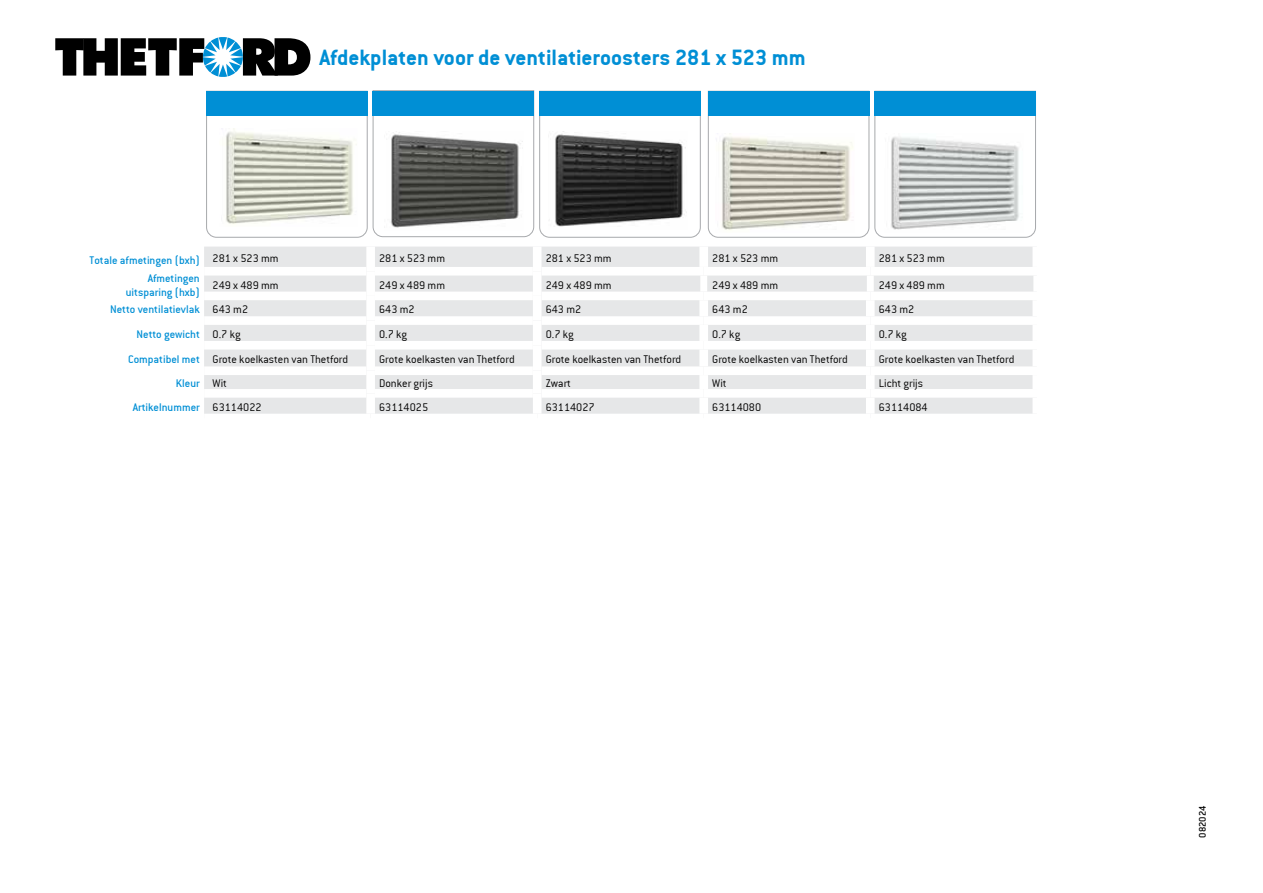
<style>
.page{position:relative;width:1263px;height:893px;background:#fff}
.page>*{position:absolute;margin:0;border:0;box-sizing:border-box;transform-origin:0 0}
.t1{font:700 24px "Conduit IT Cbold";color:#008fd5}
.t2{font:300 12px "Conduit IT Clight";color:#000}
.t3{font:500 12px/13.5px "Conduit IT Cmedium";color:#008fd5;text-align:right}
.t4{font:500 10.5px "Conduit IT Cmedium";color:#000}
.s1{font-family:"Conduit IT Clight";font-weight:300;color:#000}
.s2{font-family:"Conduit IT Cmedium";font-weight:500;color:#008fd5}
</style>
<div class="page">
<div style="left:204px;top:247px;width:829px;height:167px;background:#e6e7e8"></div>
<div style="left:204px;top:267px;width:162px;height:9px;background:#fff"></div>
<div style="left:375px;top:267px;width:158px;height:9px;background:#fff"></div>
<div style="left:541px;top:267px;width:163px;height:9px;background:#fff"></div>
<div style="left:704px;top:267px;width:166px;height:9px;background:#fff"></div>
<div style="left:870px;top:267px;width:171px;height:9px;background:#fff"></div>
<div style="left:204px;top:292px;width:162px;height:8px;background:#fff"></div>
<div style="left:375px;top:292px;width:158px;height:8px;background:#fff"></div>
<div style="left:541px;top:292px;width:163px;height:8px;background:#fff"></div>
<div style="left:704px;top:292px;width:166px;height:8px;background:#fff"></div>
<div style="left:870px;top:292px;width:171px;height:8px;background:#fff"></div>
<div style="left:204px;top:316px;width:162px;height:9px;background:#fff"></div>
<div style="left:375px;top:316px;width:158px;height:9px;background:#fff"></div>
<div style="left:541px;top:316px;width:163px;height:9px;background:#fff"></div>
<div style="left:704px;top:316px;width:166px;height:9px;background:#fff"></div>
<div style="left:870px;top:316px;width:171px;height:9px;background:#fff"></div>
<div style="left:204px;top:341px;width:162px;height:9px;background:#fff"></div>
<div style="left:375px;top:341px;width:158px;height:9px;background:#fff"></div>
<div style="left:541px;top:341px;width:163px;height:9px;background:#fff"></div>
<div style="left:704px;top:341px;width:166px;height:9px;background:#fff"></div>
<div style="left:870px;top:341px;width:171px;height:9px;background:#fff"></div>
<div style="left:204px;top:366px;width:162px;height:9px;background:#fff"></div>
<div style="left:375px;top:366px;width:158px;height:9px;background:#fff"></div>
<div style="left:541px;top:366px;width:163px;height:9px;background:#fff"></div>
<div style="left:704px;top:366px;width:166px;height:9px;background:#fff"></div>
<div style="left:870px;top:366px;width:171px;height:9px;background:#fff"></div>
<div style="left:204px;top:389px;width:162px;height:9px;background:#fff"></div>
<div style="left:375px;top:389px;width:158px;height:9px;background:#fff"></div>
<div style="left:541px;top:389px;width:163px;height:9px;background:#fff"></div>
<div style="left:704px;top:389px;width:166px;height:9px;background:#fff"></div>
<div style="left:870px;top:389px;width:171px;height:9px;background:#fff"></div>
<div style="left:366px;top:247px;width:9px;height:24px;background:#fff"></div>
<div style="left:366px;top:271px;width:9px;height:25px;background:#fff"></div>
<div style="left:366px;top:296px;width:9px;height:25px;background:#fff"></div>
<div style="left:366px;top:321px;width:9px;height:24px;background:#fff"></div>
<div style="left:366px;top:345px;width:9px;height:26px;background:#fff"></div>
<div style="left:366px;top:371px;width:9px;height:22px;background:#fff"></div>
<div style="left:366px;top:393px;width:9px;height:21px;background:#fff"></div>
<div style="left:699px;top:247px;width:9px;height:20px;background:#fff"></div>
<div style="left:866px;top:247px;width:9px;height:20px;background:#fff"></div>
<div style="left:1032px;top:247px;width:9px;height:20px;background:#fff"></div>
<div style="left:699px;top:300px;width:9px;height:16px;background:#fff"></div>
<div style="left:866px;top:300px;width:9px;height:16px;background:#fff"></div>
<div style="left:1032px;top:300px;width:9px;height:16px;background:#fff"></div>
<div style="left:699px;top:325px;width:9px;height:16px;background:#fff"></div>
<div style="left:866px;top:325px;width:9px;height:16px;background:#fff"></div>
<div style="left:1032px;top:325px;width:9px;height:16px;background:#fff"></div>
<div style="left:699px;top:350px;width:9px;height:16px;background:#fff"></div>
<div style="left:866px;top:350px;width:9px;height:16px;background:#fff"></div>
<div style="left:1032px;top:350px;width:9px;height:16px;background:#fff"></div>
<div style="left:699px;top:375px;width:9px;height:14px;background:#fff"></div>
<div style="left:866px;top:375px;width:9px;height:14px;background:#fff"></div>
<div style="left:1032px;top:375px;width:9px;height:14px;background:#fff"></div>
<div style="left:699px;top:398px;width:9px;height:16px;background:#fff"></div>
<div style="left:866px;top:398px;width:9px;height:16px;background:#fff"></div>
<div style="left:1032px;top:398px;width:9px;height:16px;background:#fff"></div>
<div style="left:700px;top:276px;width:7px;height:16px;background:#fff"></div>
<div style="left:867px;top:276px;width:7px;height:16px;background:#fff"></div>
<div style="left:533px;top:247px;width:8px;height:24px;background:#fff"></div>
<div style="left:533px;top:271px;width:8px;height:25px;background:#fff"></div>
<div style="left:533px;top:296px;width:8px;height:25px;background:#fff"></div>
<div style="left:533px;top:321px;width:8px;height:24px;background:#fff"></div>
<div style="left:533px;top:345px;width:8px;height:26px;background:#fff"></div>
<div style="left:533px;top:371px;width:8px;height:22px;background:#fff"></div>
<div style="left:533px;top:393px;width:8px;height:21px;background:#fff"></div>
<svg style="left:206px;top:90px;width:495px;height:148px"></svg>
<svg style="left:708px;top:91px;width:328px;height:147px"></svg>
<div style="left:206px;top:91px;width:161px;height:25px;background:#008fd5"></div>
<div style="left:373px;top:91px;width:161px;height:25px;background:#008fd5"></div>
<div style="left:539px;top:91px;width:162px;height:25px;background:#008fd5"></div>
<div style="left:708px;top:91px;width:161px;height:25px;background:#008fd5"></div>
<div style="left:874px;top:91px;width:162px;height:25px;background:#008fd5"></div>
<svg style="left:55px;top:37px;width:255px;height:40px"></svg>
<h1 class="t1" style="left:319px;top:43px;width:488px">Afdekplaten voor de ventilatieroosters 281 x 523 mm</h1>
<p class="t3" style="left:90px;top:254px;width:190px">Totale afmetingen (bxh) <sup>281</sup> <sup>x</sup> <sup>523</sup> <sup>mm</sup></p>
<p class="t2" style="left:379px;top:252px;width:67px">281 x 523 mm</p>
<p class="t2" style="left:546px;top:252px;width:67px">281 x 523 mm</p>
<p class="t2" style="left:712px;top:252px;width:67px">281 x 523 mm</p>
<p class="t2" style="left:879px;top:252px;width:67px">281 x 523 mm</p>
<p class="t3" style="left:126px;top:271px;width:75px">Afmetingen uitsparing (hxb)</p>
<p class="t2" style="left:213px;top:278px;width:67px">249 x 489 mm</p>
<p class="t2" style="left:379px;top:278px;width:67px">249 x 489 mm</p>
<p class="t2" style="left:546px;top:278px;width:67px">249 x 489 mm</p>
<p class="t2" style="left:712px;top:278px;width:67px">249 x 489 mm</p>
<p class="t2" style="left:879px;top:278px;width:67px">249 x 489 mm</p>
<p class="t3" style="left:110px;top:303px;width:140px">Netto ventilatievlak <span class="s1">643 m2</span></p>
<p class="t2" style="left:379px;top:303px;width:37px">643 m2</p>
<p class="t2" style="left:546px;top:303px;width:37px">643 m2</p>
<p class="t2" style="left:712px;top:303px;width:37px">643 m2</p>
<p class="t2" style="left:879px;top:303px;width:37px">643 m2</p>
<p class="t3" style="left:137px;top:328px;width:105px">Netto gewicht <span class="s1">0.7 kg</span></p>
<p class="t2" style="left:379px;top:328px;width:29px">0.7 kg</p>
<p class="t2" style="left:546px;top:328px;width:29px">0.7 kg</p>
<p class="t2" style="left:712px;top:328px;width:29px">0.7 kg</p>
<p class="t2" style="left:879px;top:328px;width:29px">0.7 kg</p>
<p class="t2" style="left:128px;top:353px;width:222px"><span class="s2">Compatibel met</span> Grote koelkasten van Thetford</p>
<p class="t2" style="left:379px;top:353px;width:137px">Grote koelkasten van Thetford</p>
<p class="t2" style="left:546px;top:353px;width:137px">Grote koelkasten van Thetford</p>
<p class="t2" style="left:712px;top:353px;width:137px">Grote koelkasten van Thetford</p>
<p class="t2" style="left:879px;top:353px;width:137px">Grote koelkasten van Thetford</p>
<p class="t3" style="left:176px;top:377px;width:52px">Kleur <span class="s1">Wit</span></p>
<p class="t2" style="left:379px;top:377px;width:55px">Donker grijs</p>
<p class="t2" style="left:546px;top:377px;width:27px">Zwart</p>
<p class="t2" style="left:712px;top:377px;width:16px">Wit</p>
<p class="t2" style="left:879px;top:377px;width:46px">Licht grijs</p>
<p class="t3" style="left:133px;top:400px;width:130px">Artikelnummer <span class="s1">63114022</span></p>
<p class="t2" style="left:379px;top:400px;width:50px">63114025</p>
<p class="t2" style="left:546px;top:400px;width:50px">63114027</p>
<p class="t2" style="left:712px;top:400px;width:50px">63114080</p>
<p class="t2" style="left:879px;top:400px;width:50px">63114084</p>
<p class="t4" style="left:1196px;top:838px;width:34px;rotate:-90deg">082024</p>
</div>
